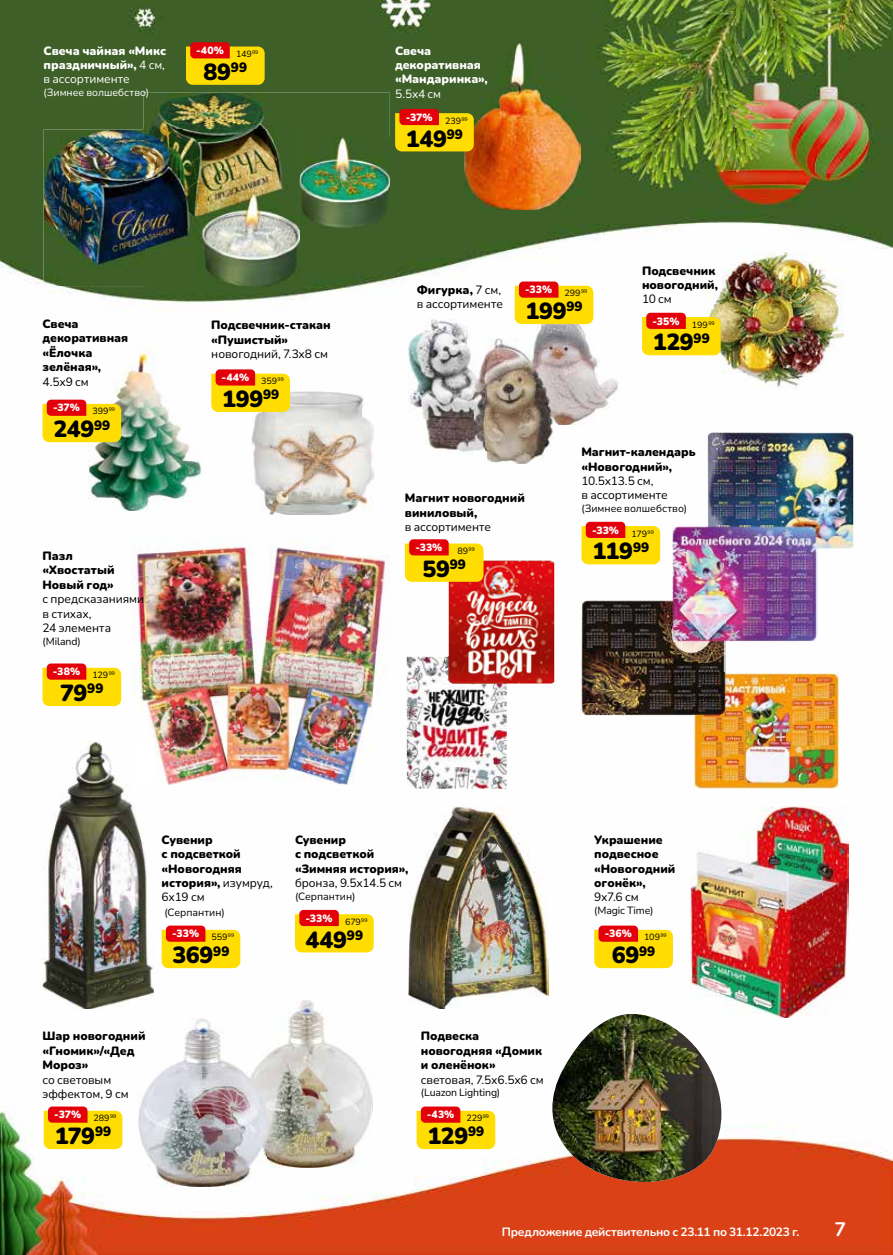
<style>
.page{position:relative;width:893px;height:1255px;background:#fff}
.page>*{position:absolute;margin:0;border:0;box-sizing:border-box;transform-origin:0 0}
.t1{font:900 23.25px "Nunito";letter-spacing:-.015em;color:#000}
.t2{font:700 19.5px "Nunito";color:#fff}
.t3{font:18px "Nunito";color:#fff}
.t4{font:900 13.5px "Nunito";color:#000}
.t5{font:900 12px/14.4px "Nunito";letter-spacing:-.005em;color:#000}
.t6{font:12px/14.4px "Nunito";letter-spacing:-.005em;color:#000}
.t7{font:900 12px/14.4px "Nunito";letter-spacing:-.005em;color:#fff}
.t8{font:700 12px "Nunito";letter-spacing:-.02em;color:#fff}
.t9{font:12px "Nunito";color:#fff}
.t10{font:10.5px "Nunito";color:#000}
.t11{font:900 10.5px "Nunito";letter-spacing:-.005em;color:#fff}
.t12{font:10.5px "Nunito";letter-spacing:.005em;color:#fff}
.t13{font:9px "Nunito";letter-spacing:-.01em;color:#000}
.t14{font:5.25px "Nunito";letter-spacing:-.005em;color:#000}
.s1{font-weight:400}
.s2{font-weight:900}
</style>
<div class="page">
<img style="left:0;top:0;width:893px;height:1254px">
<img style="left:408px;top:319px;width:76px;height:136px">
<img style="left:252px;top:391px;width:121px;height:124px">
<img style="left:407px;top:656px;width:100px;height:132px">
<img style="left:449px;top:560px;width:105px;height:123px">
<img style="left:449px;top:656px;width:58px;height:27px">
<img style="left:708px;top:432px;width:145px;height:116px">
<img style="left:693px;top:672px;width:146px;height:116px">
<img style="left:580px;top:599px;width:146px;height:116px">
<img style="left:693px;top:672px;width:33px;height:43px">
<img style="left:672px;top:525px;width:145px;height:116px">
<img style="left:708px;top:525px;width:109px;height:23px">
<img style="left:672px;top:599px;width:54px;height:42px">
<img style="left:132px;top:538px;width:258px;height:247px">
<img style="left:705px;top:253px;width:138px;height:136px">
<img style="left:464px;top:43px;width:117px;height:167px">
<img style="left:88px;top:347px;width:116px;height:163px">
<img style="left:143px;top:92px;width:247px;height:45px">
<img style="left:300px;top:137px;width:90px;height:90px">
<img style="left:44px;top:129px;width:102px;height:157px">
<img style="left:146px;top:227px;width:154px;height:59px">
<img style="left:143px;top:129px;width:157px;height:98px">
<img style="left:526px;top:306px;width:97px;height:119px">
<img style="left:475px;top:338px;width:82px;height:126px">
<img style="left:475px;top:338px;width:9px;height:117px">
<img style="left:526px;top:338px;width:31px;height:87px">
<img style="left:691px;top:806px;width:157px;height:211px">
<img style="left:552px;top:1013px;width:169px;height:168px">
<img style="left:245px;top:999px;width:85px;height:84px">
<img style="left:330px;top:999px;width:42px;height:168px">
<img style="left:267px;top:1083px;width:63px;height:84px">
<img style="left:139px;top:1018px;width:128px;height:168px">
<img style="left:245px;top:1018px;width:22px;height:149px">
<img style="left:409px;top:806px;width:139px;height:202px">
<img style="left:43px;top:741px;width:111px;height:267px">
<img style="left:132px;top:741px;width:22px;height:44px">
<svg style="left:295px;top:909px;width:79px;height:43px;background:#f9b617"></svg>
<svg style="left:162px;top:925px;width:78px;height:43px;background:#f9b614"></svg>
<svg style="left:44px;top:1106px;width:78px;height:42px;background:#f9b413"></svg>
<svg style="left:417px;top:1106px;width:78px;height:42px;background:#f9b413"></svg>
<svg style="left:395px;top:109px;width:79px;height:42px;background:#edab04"></svg>
<svg style="left:43px;top:399px;width:78px;height:43px;background:#f8b413"></svg>
<svg style="left:186px;top:42px;width:79px;height:43px;background:#ebaa04"></svg>
<svg style="left:211px;top:369px;width:79px;height:43px;background:#f9b614"></svg>
<svg style="left:642px;top:313px;width:79px;height:42px;background:#f8b40f"></svg>
<svg style="left:515px;top:281px;width:78px;height:43px;background:#f9b513"></svg>
<svg style="left:43px;top:663px;width:78px;height:43px;background:#f9b513"></svg>
<svg style="left:594px;top:925px;width:79px;height:43px;background:#f9b615"></svg>
<svg style="left:405px;top:539px;width:79px;height:43px;background:#f9b413"></svg>
<svg style="left:581px;top:522px;width:79px;height:42px;background:#f9b512"></svg>
<p class="t7" style="left:44px;top:43px;width:124px;text-align:justify">Свеча чайная «Микс праздничный», <span class="s1">4 см, в ассортименте</span></p>
<p class="t12" style="left:44px;top:85px;width:107px">(Зимнее волшебство)</p>
<p class="t11" style="left:196px;top:43px;width:29px">-40%</p>
<p class="t14" style="left:252px;top:49px;width:8px">99</p>
<p class="t13" style="left:236px;top:48px;width:17px">149</p>
<h1 class="t1" style="left:203px;top:56px;width:45px">89<sup>99</sup></h1>
<p class="t5" style="left:43px;top:316px;width:87px">Свеча декоративная «Ёлочка зелёная»,</p>
<p class="t6" style="left:43px;top:374px;width:48px">4.5х9 см</p>
<p class="t11" style="left:53px;top:400px;width:28px">-37%</p>
<p class="t14" style="left:109px;top:406px;width:8px">99</p>
<p class="t13" style="left:92px;top:405px;width:18px">399</p>
<h1 class="t1" style="left:53px;top:413px;width:58px">249<sup>99</sup></h1>
<p class="t5" style="left:43px;top:548px;width:74px">Пазл «Хвостатый<br>Новый год»</p>
<p class="t6" style="left:43px;top:591px;width:103px">с предсказаниями в стихах,<br>24 элемента</p>
<p class="t10" style="left:43px;top:633px;width:40px">(Miland)</p>
<p class="t11" style="left:53px;top:664px;width:29px">-38%</p>
<p class="t14" style="left:109px;top:669px;width:8px">99</p>
<p class="t13" style="left:92px;top:669px;width:17px">129</p>
<h1 class="t1" style="left:60px;top:677px;width:45px">79<sup>99</sup></h1>
<p class="t5" style="left:211px;top:317px;width:121px">Подсвечник-стакан «Пушистый»</p>
<p class="t6" style="left:211px;top:346px;width:118px">новогодний, 7.3х8 см</p>
<p class="t11" style="left:222px;top:370px;width:29px">-44%</p>
<p class="t14" style="left:278px;top:375px;width:8px">99</p>
<p class="t13" style="left:261px;top:375px;width:17px">359</p>
<h1 class="t1" style="left:222px;top:383px;width:59px">199<sup>99</sup></h1>
<p class="t7" style="left:395px;top:43px;width:94px">Свеча декоративная «Мандаринка»,</p>
<p class="t9" style="left:395px;top:85px;width:48px">5.5х4 см</p>
<p class="t11" style="left:406px;top:110px;width:28px">-37%</p>
<p class="t14" style="left:461px;top:115px;width:8px">99</p>
<p class="t13" style="left:445px;top:114px;width:18px">239</p>
<h1 class="t1" style="left:406px;top:122px;width:59px">149<sup>99</sup></h1>
<p class="t6" style="left:417px;top:282px;width:88px"><span class="s2">Фигурка,</span> 7 см, в ассортименте</p>
<p class="t11" style="left:525px;top:282px;width:28px">-33%</p>
<p class="t14" style="left:581px;top:288px;width:8px">99</p>
<p class="t13" style="left:565px;top:287px;width:18px">299</p>
<p class="t4" style="left:566px;top:297px;width:18px">99</p>
<h1 class="t1" style="left:525px;top:295px;width:43px">199</h1>
<p class="t5" style="left:642px;top:263px;width:78px">Подсвечник новогодний,</p>
<p class="t6" style="left:642px;top:292px;width:31px">10 см</p>
<p class="t11" style="left:653px;top:313px;width:28px">-35%</p>
<p class="t14" style="left:708px;top:319px;width:8px">99</p>
<p class="t13" style="left:692px;top:318px;width:17px">199</p>
<h1 class="t1" style="left:653px;top:326px;width:58px">129<sup>99</sup></h1>
<p class="t5" style="left:405px;top:490px;width:121px">Магнит новогодний виниловый,</p>
<p class="t6" style="left:405px;top:519px;width:88px">в ассортименте</p>
<p class="t5" style="left:581px;top:444px;width:116px">Магнит-календарь «Новогодний»,</p>
<p class="t6" style="left:581px;top:473px;width:88px">10.5х13.5 см,<br>в ассортименте</p>
<p class="t10" style="left:581px;top:501px;width:107px">(Зимнее волшебство)</p>
<p class="t11" style="left:592px;top:522px;width:28px">-33%</p>
<p class="t14" style="left:648px;top:528px;width:8px">99</p>
<p class="t13" style="left:632px;top:527px;width:17px">179</p>
<p class="t11" style="left:415px;top:540px;width:28px">-33%</p>
<p class="t14" style="left:469px;top:545px;width:8px">99</p>
<h1 class="t1" style="left:592px;top:535px;width:58px">119<sup>99</sup></h1>
<p class="t13" style="left:457px;top:544px;width:12px">89</p>
<h1 class="t1" style="left:422px;top:552px;width:45px">59<sup>99</sup></h1>
<p class="t5" style="left:162px;top:832px;width:113px">Сувенир<br>с подсветкой «Новогодняя история», <span class="s1">изумруд,<br>6х19 см</span></p>
<p class="t10" style="left:164px;top:904px;width:62px">(Серпантин)</p>
<p class="t5" style="left:295px;top:832px;width:115px">Сувенир<br>с подсветкой «Зимняя история»,</p>
<p class="t6" style="left:295px;top:875px;width:109px">бронза, 9.5х14.5 см</p>
<p class="t10" style="left:295px;top:888px;width:62px">(Серпантин)</p>
<p class="t11" style="left:306px;top:910px;width:28px">-33%</p>
<p class="t14" style="left:361px;top:916px;width:8px">99</p>
<p class="t13" style="left:345px;top:915px;width:17px">679</p>
<p class="t5" style="left:594px;top:832px;width:83px">Украшение подвесное «Новогодний огонёк»,</p>
<p class="t6" style="left:594px;top:889px;width:46px">9х7.6 см</p>
<p class="t10" style="left:594px;top:903px;width:61px">(Magic Time)</p>
<p class="t11" style="left:172px;top:926px;width:28px">-33%</p>
<p class="t14" style="left:228px;top:931px;width:8px">99</p>
<p class="t13" style="left:212px;top:930px;width:17px">559</p>
<h1 class="t1" style="left:172px;top:939px;width:59px">369<sup>99</sup></h1>
<h1 class="t1" style="left:306px;top:923px;width:59px">449<sup>99</sup></h1>
<p class="t11" style="left:605px;top:926px;width:29px">-36%</p>
<p class="t14" style="left:660px;top:931px;width:8px">99</p>
<p class="t13" style="left:644px;top:930px;width:17px">109</p>
<h1 class="t1" style="left:612px;top:939px;width:45px">69<sup>99</sup></h1>
<p class="t5" style="left:43px;top:1028px;width:105px">Шар новогодний «Гномик»/«Дед<br>Мороз»</p>
<p class="t6" style="left:43px;top:1071px;width:88px">со световым эффектом, 9 см</p>
<p class="t5" style="left:421px;top:1028px;width:123px">Подвеска новогодняя «Домик и оленёнок»</p>
<p class="t6" style="left:421px;top:1071px;width:124px">световая, 7.5х6.5х6 см</p>
<p class="t10" style="left:421px;top:1085px;width:81px">(Luazon Lighting)</p>
<p class="t11" style="left:54px;top:1107px;width:28px">-37%</p>
<p class="t14" style="left:110px;top:1112px;width:8px">99</p>
<p class="t13" style="left:94px;top:1111px;width:18px">289</p>
<p class="t11" style="left:427px;top:1107px;width:29px">-43%</p>
<p class="t14" style="left:483px;top:1112px;width:8px">99</p>
<p class="t13" style="left:466px;top:1111px;width:17px">229</p>
<h1 class="t1" style="left:55px;top:1119px;width:58px">179<sup>99</sup></h1>
<h1 class="t1" style="left:427px;top:1119px;width:58px">129<sup>99</sup></h1>
<h3 class="t3" style="left:835px;top:1206px;width:12px">7</h3>
<p class="t8" style="left:502px;top:1223px;width:299px">Предложение действительно с 23.11 по 31.12.2023 г.</p>
<h2 class="t2" style="left:834px;top:1216px;width:13px">7</h2>
</div>
